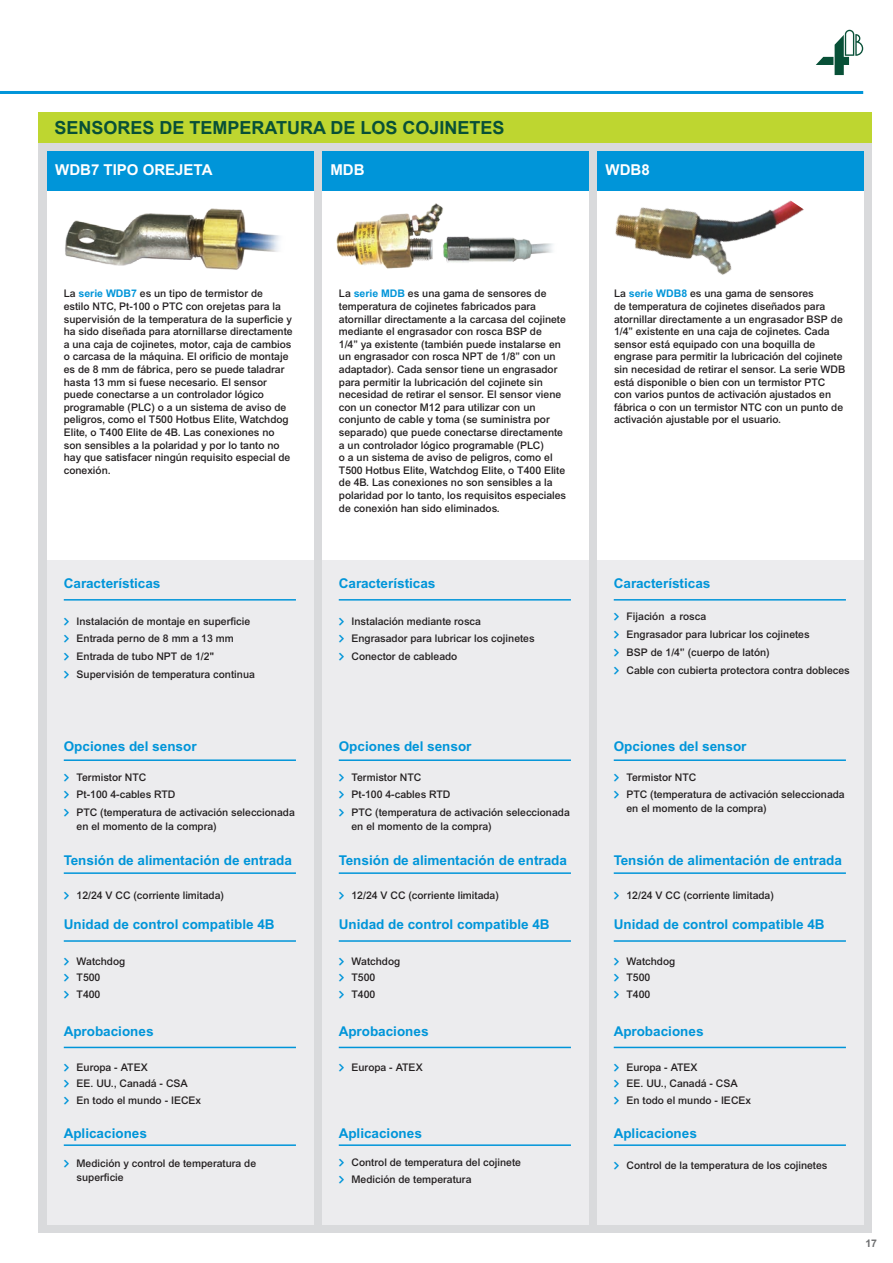
<style>
.page{position:relative;width:893px;height:1263px;background:#fff}
.page>*{position:absolute;margin:0;border:0;box-sizing:border-box;transform-origin:0 0}
.t1{font:700 18px "Arial";color:#085037}
.t2{font:700 15px "Arial";color:#fff}
.t3{font:700 13.5px "Arial";color:#0095d9}
.t4{font:500 10.5px/12.6px "Arial";color:#231f20}
.t5{font:700 10.5px "Arial";color:#6d6e70}
.s1{font-weight:700;color:#0095d9}
</style>
<div class="page">
<hr style="left:0;top:91px;width:863px;height:3px;background:#0095d9">
<div style="left:38px;top:121px;width:834px;height:1112px;background:#d9dadc"></div>
<div style="left:47px;top:151px;width:266px;height:1074px;background:#fff"></div>
<div style="left:47px;top:151px;width:266px;height:39px;background:#0095d9"></div>
<div style="left:38px;top:113px;width:834px;height:30px;background:#bed630"></div>
<div style="left:47px;top:560px;width:266px;height:665px;background:#ececee"></div>
<div style="left:322px;top:151px;width:266px;height:1074px;background:#fff"></div>
<div style="left:322px;top:560px;width:266px;height:665px;background:#ececee"></div>
<div style="left:597px;top:151px;width:267px;height:1074px;background:#fff"></div>
<div style="left:597px;top:560px;width:267px;height:665px;background:#ececee"></div>
<div style="left:322px;top:151px;width:266px;height:39px;background:#0095d9"></div>
<div style="left:597px;top:151px;width:267px;height:39px;background:#0095d9"></div>
<hr style="left:64px;top:599px;width:232px;height:2px;background:#0095d9">
<hr style="left:339px;top:599px;width:232px;height:2px;background:#0095d9">
<hr style="left:614px;top:599px;width:232px;height:2px;background:#0095d9">
<hr style="left:64px;top:759px;width:232px;height:2px;background:#0095d9">
<hr style="left:339px;top:759px;width:232px;height:2px;background:#0095d9">
<hr style="left:614px;top:759px;width:232px;height:2px;background:#0095d9">
<hr style="left:64px;top:872px;width:232px;height:2px;background:#0095d9">
<hr style="left:339px;top:872px;width:232px;height:2px;background:#0095d9">
<hr style="left:614px;top:872px;width:232px;height:2px;background:#0095d9">
<hr style="left:64px;top:940px;width:232px;height:2px;background:#0095d9">
<hr style="left:339px;top:940px;width:232px;height:2px;background:#0095d9">
<hr style="left:614px;top:940px;width:232px;height:2px;background:#0095d9">
<hr style="left:64px;top:1047px;width:232px;height:1px;background:#0095d9">
<hr style="left:339px;top:1047px;width:232px;height:1px;background:#0095d9">
<hr style="left:614px;top:1047px;width:232px;height:1px;background:#0095d9">
<hr style="left:64px;top:1144px;width:232px;height:2px;background:#0095d9">
<hr style="left:339px;top:1144px;width:232px;height:2px;background:#0095d9">
<hr style="left:614px;top:1144px;width:232px;height:2px;background:#0095d9">
<img style="left:65px;top:208px;width:215px;height:62px">
<img style="left:336px;top:203px;width:217px;height:66px">
<img style="left:615px;top:200px;width:189px;height:75px">
<svg style="left:816px;top:30px;width:47px;height:45px"></svg>
<p class="t1" style="left:54px;top:116px;width:452px">SENSORES DE TEMPERATURA DE LOS COJINETES</p>
<p class="t2" style="left:55px;top:161px;width:159px">WDB7 TIPO OREJETA</p>
<p class="t2" style="left:330px;top:161px;width:36px">MDB</p>
<p class="t2" style="left:605px;top:161px;width:46px">WDB8</p>
<p class="t4" style="left:64px;top:287px;width:230px">La <span class="s1">serie WDB7</span> es un tipo de termistor de<br>estilo NTC, Pt-100 o PTC con orejetas para la supervisión de la temperatura de la superficie y ha sido diseñada para atornillarse directamente a una caja de cojinetes, motor, caja de cambios o carcasa de la máquina. El orificio de montaje es de 8 mm de fábrica, pero se puede taladrar hasta 13 mm si fuese necesario. El sensor puede conectarse a un controlador lógico programable (PLC) o a un sistema de aviso de peligros, como el T500 Hotbus Elite, Watchdog Elite, o T400 Elite de 4B. Las conexiones no son sensibles a la polaridad y por lo tanto no hay que satisfacer ningún requisito especial de conexión.</p>
<p class="t3" style="left:64px;top:575px;width:98px">Características</p>
<p class="t4" style="left:77px;top:615px;width:175px">Instalación de montaje en superficie</p>
<p class="t4" style="left:77px;top:632px;width:159px">Entrada perno de 8 mm a 13 mm</p>
<p class="t4" style="left:77px;top:650px;width:139px">Entrada de tubo NPT de 1/2''</p>
<p class="t4" style="left:77px;top:668px;width:180px">Supervisión de temperatura continua</p>
<p class="t3" style="left:64px;top:738px;width:134px">Opciones del sensor</p>
<p class="t4" style="left:77px;top:770px;width:71px">Termistor NTC</p>
<p class="t4" style="left:77px;top:788px;width:100px">Pt-100 4-cables RTD</p>
<p class="t4" style="left:77px;top:805px;width:220px;line-height:13.5px">PTC (temperatura de activación seleccionada en el momento de la compra)</p>
<p class="t3" style="left:64px;top:853px;width:230px">Tensión de alimentación de entrada</p>
<p class="t4" style="left:77px;top:889px;width:149px">12/24 V CC (corriente limitada)</p>
<p class="t3" style="left:64px;top:916px;width:212px">Unidad de control compatible 4B</p>
<p class="t4" style="left:77px;top:954px;width:50px">Watchdog</p>
<p class="t4" style="left:77px;top:971px;width:25px">T500</p>
<p class="t4" style="left:77px;top:987px;width:25px">T400</p>
<p class="t3" style="left:64px;top:1023px;width:91px">Aprobaciones</p>
<p class="t4" style="left:77px;top:1061px;width:73px">Europa - ATEX</p>
<p class="t4" style="left:77px;top:1077px;width:113px">EE. UU., Canadá - CSA</p>
<p class="t4" style="left:77px;top:1094px;width:126px">En todo el mundo - IECEx</p>
<p class="t3" style="left:64px;top:1125px;width:85px">Aplicaciones</p>
<p class="t4" style="left:77px;top:1155px;width:181px;line-height:14.5px">Medición y control de temperatura de superficie</p>
<p class="t4" style="left:339px;top:287px;width:229px">La <span class="s1">serie MDB</span> es una gama de sensores de temperatura de cojinetes fabricados para atornillar directamente a la carcasa del cojinete mediante el engrasador con rosca BSP de<br>1/4” ya existente (también puede instalarse en un engrasador con rosca NPT de 1/8” con un adaptador). Cada sensor tiene un engrasador para permitir la lubricación del cojinete sin necesidad de retirar el sensor. El sensor viene con un conector M12 para utilizar con un conjunto de cable y toma (se suministra por separado) que puede conectarse directamente a un controlador lógico programable (PLC)<br>o a un sistema de aviso de peligros, como el T500 Hotbus Elite, Watchdog Elite, o T400 Elite de 4B. Las conexiones no son sensibles a la polaridad por lo tanto, los requisitos especiales de conexión han sido eliminados.</p>
<p class="t3" style="left:339px;top:575px;width:98px">Características</p>
<p class="t4" style="left:351px;top:615px;width:131px">Instalación mediante rosca</p>
<p class="t4" style="left:351px;top:632px;width:185px">Engrasador para lubricar los cojinetes</p>
<p class="t4" style="left:351px;top:650px;width:107px">Conector de cableado</p>
<p class="t3" style="left:339px;top:738px;width:134px">Opciones del sensor</p>
<p class="t4" style="left:351px;top:770px;width:71px">Termistor NTC</p>
<p class="t4" style="left:351px;top:788px;width:100px">Pt-100 4-cables RTD</p>
<p class="t4" style="left:351px;top:805px;width:220px;line-height:13.5px">PTC (temperatura de activación seleccionada en el momento de la compra)</p>
<p class="t3" style="left:339px;top:853px;width:230px">Tensión de alimentación de entrada</p>
<p class="t4" style="left:351px;top:889px;width:149px">12/24 V CC (corriente limitada)</p>
<p class="t3" style="left:339px;top:916px;width:212px">Unidad de control compatible 4B</p>
<p class="t4" style="left:351px;top:954px;width:50px">Watchdog</p>
<p class="t4" style="left:351px;top:971px;width:25px">T500</p>
<p class="t4" style="left:351px;top:987px;width:25px">T400</p>
<p class="t3" style="left:339px;top:1023px;width:91px">Aprobaciones</p>
<p class="t4" style="left:351px;top:1061px;width:73px">Europa - ATEX</p>
<p class="t3" style="left:339px;top:1125px;width:85px">Aplicaciones</p>
<p class="t4" style="left:351px;top:1155px;width:171px">Control de temperatura del cojinete</p>
<p class="t4" style="left:351px;top:1173px;width:121px">Medición de temperatura</p>
<p class="t4" style="left:614px;top:287px;width:233px">La <span class="s1">serie WDB8</span> es una gama de sensores<br>de temperatura de cojinetes diseñados para atornillar directamente a un engrasador BSP de 1/4” existente en una caja de cojinetes. Cada sensor está equipado con una boquilla de engrase para permitir la lubricación del cojinete sin necesidad de retirar el sensor. La serie WDB está disponible o bien con un termistor PTC con varios puntos de activación ajustados en fábrica o con un termistor NTC con un punto de activación ajustable por el usuario.</p>
<p class="t3" style="left:614px;top:575px;width:98px">Características</p>
<p class="t4" style="left:626px;top:610px;width:81px">Fijación a rosca</p>
<p class="t4" style="left:626px;top:628px;width:185px">Engrasador para lubricar los cojinetes</p>
<p class="t4" style="left:626px;top:646px;width:145px">BSP de 1/4'’ (cuerpo de latón)</p>
<p class="t4" style="left:626px;top:664px;width:225px">Cable con cubierta protectora contra dobleces</p>
<p class="t3" style="left:614px;top:738px;width:134px">Opciones del sensor</p>
<p class="t4" style="left:626px;top:770px;width:71px">Termistor NTC</p>
<p class="t4" style="left:626px;top:788px;width:220px;line-height:13.5px">PTC (temperatura de activación seleccionada en el momento de la compra)</p>
<p class="t3" style="left:614px;top:853px;width:230px">Tensión de alimentación de entrada</p>
<p class="t4" style="left:626px;top:889px;width:149px">12/24 V CC (corriente limitada)</p>
<p class="t3" style="left:614px;top:916px;width:212px">Unidad de control compatible 4B</p>
<p class="t4" style="left:626px;top:954px;width:50px">Watchdog</p>
<p class="t4" style="left:626px;top:971px;width:25px">T500</p>
<p class="t4" style="left:626px;top:987px;width:25px">T400</p>
<p class="t3" style="left:614px;top:1023px;width:91px">Aprobaciones</p>
<p class="t4" style="left:626px;top:1061px;width:73px">Europa - ATEX</p>
<p class="t4" style="left:626px;top:1077px;width:113px">EE. UU., Canadá - CSA</p>
<p class="t4" style="left:626px;top:1094px;width:126px">En todo el mundo - IECEx</p>
<p class="t3" style="left:614px;top:1125px;width:85px">Aplicaciones</p>
<p class="t4" style="left:626px;top:1158px;width:202px">Control de la temperatura de los cojinetes</p>
<p class="t5" style="left:865px;top:1237px;width:13px">17</p>
</div>
